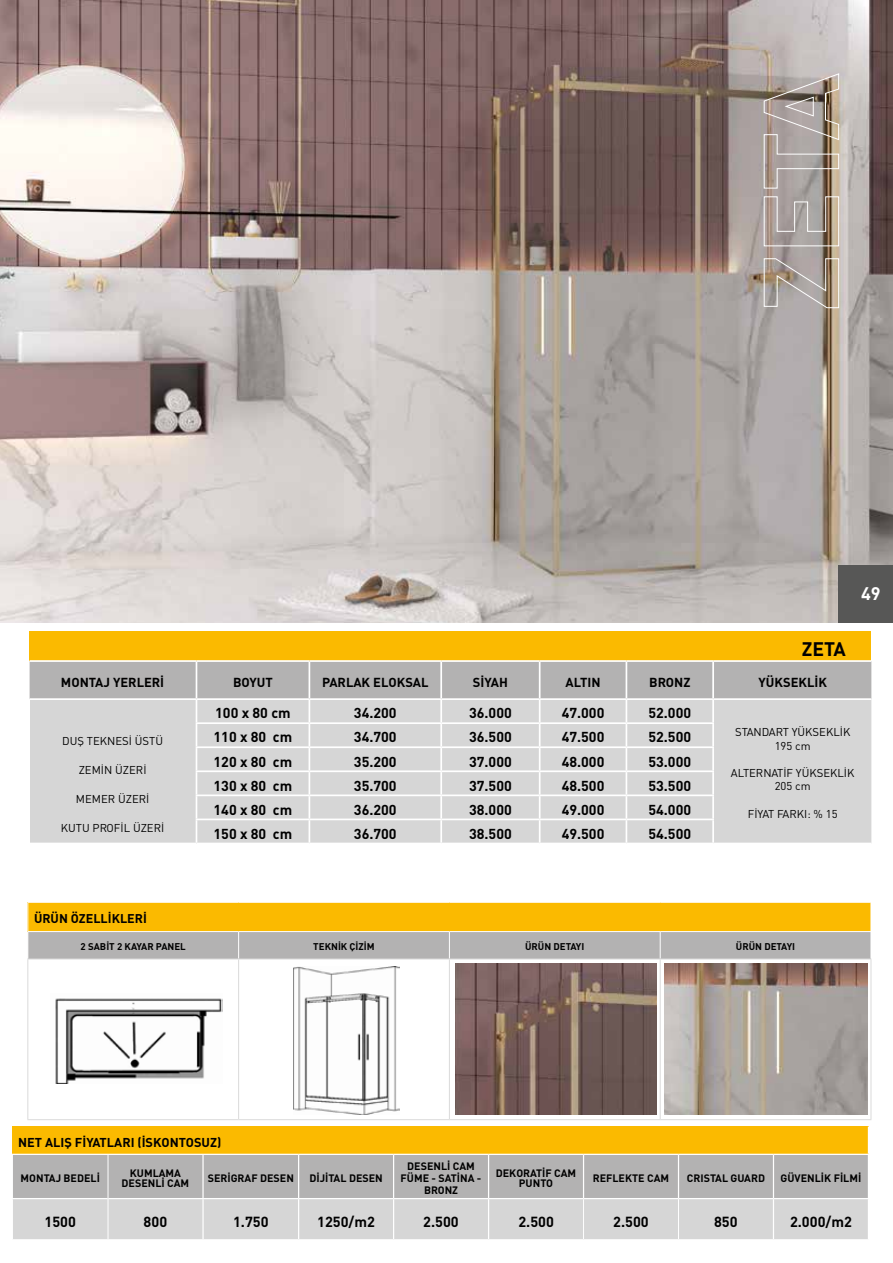
<style>
.page{position:relative;width:893px;height:1263px;background:#fff}
.page>*{position:absolute;margin:0;border:0;box-sizing:border-box;transform-origin:0 0}
.t1{font:19.35px "DINT Bold Tr";color:#000}
.t2{font:18px "DINT Bold Tr";color:#fff}
.t3{font:14.4px "DINT Bold Tr";color:#000}
.t4{font:14.25px "DINT Bold Tr";color:#000}
.t5{font:12.9px "DINT Bold Tr";color:#000}
.t6{font:12.75px "DINT Bold Tr";color:#000}
.t7{font:12.6px "DINT Bold Tr";color:#000}
.t8{font:11.25px/13.5px "DIN Tr";color:#000;text-align:center}
.t9{font:10.65px/9.9px "DINT Bold Tr";color:#000;text-align:center}
.t10{font:9.6px "DINT Bold Tr";color:#000}
</style>
<div class="page">
<svg style="left:12px;top:1126px;width:857px;height:113px;background:#d2c192"></svg>
<hr style="left:12px;top:1154px;width:96px;height:1px;background:#fff">
<hr style="left:12px;top:1155px;width:1px;height:43px;background:#fff">
<hr style="left:108px;top:1154px;width:95px;height:1px;background:#fff">
<hr style="left:203px;top:1154px;width:96px;height:1px;background:#fff">
<hr style="left:202px;top:1155px;width:2px;height:43px;background:#fff">
<hr style="left:299px;top:1154px;width:95px;height:1px;background:#fff">
<hr style="left:298px;top:1155px;width:1px;height:43px;background:#fff">
<hr style="left:394px;top:1154px;width:95px;height:1px;background:#fff">
<hr style="left:393px;top:1155px;width:1px;height:43px;background:#fff">
<hr style="left:489px;top:1154px;width:94px;height:1px;background:#fff">
<hr style="left:488px;top:1155px;width:1px;height:43px;background:#fff">
<hr style="left:583px;top:1154px;width:95px;height:1px;background:#fff">
<hr style="left:583px;top:1155px;width:1px;height:43px;background:#fff">
<hr style="left:678px;top:1154px;width:95px;height:1px;background:#fff">
<hr style="left:678px;top:1155px;width:1px;height:43px;background:#fff">
<hr style="left:773px;top:1154px;width:96px;height:1px;background:#fff">
<hr style="left:773px;top:1155px;width:1px;height:43px;background:#fff">
<hr style="left:868px;top:1155px;width:1px;height:43px;background:#fff">
<hr style="left:12px;top:1198px;width:96px;height:1px;background:#fff">
<hr style="left:12px;top:1199px;width:1px;height:40px;background:#fff">
<hr style="left:108px;top:1198px;width:95px;height:1px;background:#fff">
<hr style="left:203px;top:1198px;width:96px;height:1px;background:#fff">
<hr style="left:202px;top:1199px;width:2px;height:40px;background:#fff">
<hr style="left:299px;top:1198px;width:95px;height:1px;background:#fff">
<hr style="left:298px;top:1199px;width:1px;height:40px;background:#fff">
<hr style="left:678px;top:1198px;width:95px;height:1px;background:#fff">
<hr style="left:773px;top:1198px;width:96px;height:1px;background:#fff">
<hr style="left:773px;top:1199px;width:1px;height:40px;background:#fff">
<hr style="left:868px;top:1199px;width:1px;height:40px;background:#fff">
<hr style="left:394px;top:1198px;width:95px;height:1px;background:#fff">
<hr style="left:393px;top:1199px;width:1px;height:40px;background:#fff">
<hr style="left:489px;top:1198px;width:94px;height:1px;background:#fff">
<hr style="left:488px;top:1199px;width:1px;height:40px;background:#fff">
<hr style="left:583px;top:1198px;width:95px;height:1px;background:#fff">
<hr style="left:583px;top:1199px;width:1px;height:40px;background:#fff">
<hr style="left:678px;top:1199px;width:1px;height:40px;background:#fff">
<hr style="left:108px;top:1155px;width:1px;height:43px;background:#fff">
<hr style="left:108px;top:1198px;width:1px;height:41px;background:#fff">
<img style="left:0;top:0;width:893px;height:622px">
<svg style="left:764px;top:73px;width:75px;height:235px;background:#a99e96"></svg>
<svg style="left:27px;top:903px;width:844px;height:55px;background:#d9b759"></svg>
<hr style="left:661px;top:958px;width:210px;height:1px;background:#dadada">
<hr style="left:871px;top:959px;width:1px;height:160px;background:#dadada">
<hr style="left:661px;top:1119px;width:210px;height:1px;background:#dadada">
<hr style="left:27px;top:958px;width:212px;height:1px;background:#dadada">
<hr style="left:27px;top:959px;width:1px;height:160px;background:#dadada">
<hr style="left:27px;top:1119px;width:212px;height:1px;background:#dadada">
<hr style="left:239px;top:958px;width:210px;height:1px;background:#dadada">
<hr style="left:238px;top:959px;width:1px;height:160px;background:#dadada">
<hr style="left:239px;top:1119px;width:210px;height:1px;background:#dadada">
<hr style="left:449px;top:958px;width:212px;height:1px;background:#dadada">
<hr style="left:449px;top:959px;width:1px;height:160px;background:#dadada">
<hr style="left:660px;top:959px;width:1px;height:160px;background:#dadada">
<hr style="left:449px;top:1119px;width:212px;height:1px;background:#dadada">
<img style="left:664px;top:964px;width:203px;height:151px">
<img style="left:455px;top:964px;width:202px;height:150px">
<img style="left:293px;top:966px;width:107px;height:148px">
<img style="left:55px;top:998px;width:167px;height:85px">
<div style="left:839px;top:565px;width:54px;height:58px;background:#575756"></div>
<div style="left:30px;top:632px;width:841px;height:29px;background:#fbba00"></div>
<hr style="left:30px;top:660px;width:166px;height:2px;background:#fff">
<hr style="left:196px;top:660px;width:113px;height:2px;background:#fff">
<hr style="left:309px;top:660px;width:132px;height:2px;background:#fff">
<hr style="left:441px;top:660px;width:99px;height:2px;background:#fff">
<hr style="left:540px;top:660px;width:86px;height:2px;background:#fff">
<hr style="left:626px;top:660px;width:87px;height:2px;background:#fff">
<hr style="left:713px;top:660px;width:158px;height:2px;background:#fff">
<svg style="left:30px;top:661px;width:841px;height:182px;background:#d1d1d1"></svg>
<hr style="left:712px;top:820px;width:2px;height:23px;background:#fff">
<p class="t2" style="left:861px;top:582px;width:21px">49</p>
<h1 class="t1" style="left:802px;top:636px;width:46px">ZETA</h1>
<p class="t5" style="left:61px;top:673px;width:105px">MONTAJ YERLERİ</p>
<p class="t5" style="left:233px;top:673px;width:41px">BOYUT</p>
<p class="t5" style="left:322px;top:673px;width:108px">PARLAK ELOKSAL</p>
<p class="t5" style="left:473px;top:673px;width:36px">SİYAH</p>
<p class="t5" style="left:566px;top:673px;width:37px">ALTIN</p>
<p class="t5" style="left:649px;top:673px;width:43px">BRONZ</p>
<p class="t5" style="left:758px;top:673px;width:70px">YÜKSEKLİK</p>
<p class="t4" style="left:215px;top:704px;width:77px">100 x 80 cm</p>
<p class="t4" style="left:354px;top:704px;width:44px">34.200</p>
<p class="t4" style="left:469px;top:704px;width:44px">36.000</p>
<p class="t4" style="left:562px;top:704px;width:44px">47.000</p>
<p class="t4" style="left:648px;top:704px;width:44px">52.000</p>
<p class="t8" style="left:62px;top:733px;width:102px">DUŞ TEKNESİ ÜSTÜ</p>
<p class="t8" style="left:79px;top:762px;width:69px">ZEMİN ÜZERİ</p>
<p class="t8" style="left:76px;top:791px;width:75px">MEMER ÜZERİ</p>
<p class="t8" style="left:61px;top:820px;width:105px">KUTU PROFİL ÜZERİ</p>
<p class="t4" style="left:214px;top:728px;width:80px">110 x 80 cm</p>
<p class="t4" style="left:354px;top:728px;width:44px">34.700</p>
<p class="t4" style="left:469px;top:728px;width:44px">36.500</p>
<p class="t4" style="left:562px;top:728px;width:44px">47.500</p>
<p class="t4" style="left:648px;top:728px;width:44px">52.500</p>
<p class="t4" style="left:214px;top:752px;width:80px">120 x 80 cm</p>
<p class="t4" style="left:354px;top:752px;width:44px">35.200</p>
<p class="t4" style="left:469px;top:752px;width:44px">37.000</p>
<p class="t4" style="left:562px;top:752px;width:44px">48.000</p>
<p class="t4" style="left:648px;top:752px;width:44px">53.000</p>
<p class="t4" style="left:214px;top:776px;width:80px">130 x 80 cm</p>
<p class="t4" style="left:354px;top:776px;width:44px">35.700</p>
<p class="t4" style="left:469px;top:776px;width:44px">37.500</p>
<p class="t4" style="left:562px;top:776px;width:44px">48.500</p>
<p class="t4" style="left:648px;top:776px;width:44px">53.500</p>
<p class="t4" style="left:214px;top:800px;width:80px">140 x 80 cm</p>
<p class="t4" style="left:354px;top:800px;width:44px">36.200</p>
<p class="t4" style="left:469px;top:800px;width:44px">38.000</p>
<p class="t4" style="left:562px;top:800px;width:44px">49.000</p>
<p class="t4" style="left:648px;top:800px;width:44px">54.000</p>
<p class="t4" style="left:214px;top:824px;width:80px">150 x 80 cm</p>
<p class="t4" style="left:354px;top:824px;width:44px">36.700</p>
<p class="t4" style="left:469px;top:824px;width:44px">38.500</p>
<p class="t4" style="left:562px;top:824px;width:44px">49.500</p>
<p class="t4" style="left:648px;top:824px;width:44px">54.500</p>
<p class="t8" style="left:735px;top:725px;width:117px">STANDART YÜKSEKLÝK<br>195 cm</p>
<p class="t8" style="left:731px;top:766px;width:125px">ALTERNATÝF YÜKSEKLÝK<br>205 cm</p>
<p class="t8" style="left:748px;top:806px;width:91px">FÝYAT FARKI: % 15</p>
<p class="t7" style="left:34px;top:910px;width:114px">ÜRÜN ÖZELLİKLERİ</p>
<p class="t10" style="left:81px;top:940px;width:107px">2 SABİT 2 KAYAR PANEL</p>
<p class="t10" style="left:313px;top:940px;width:63px">TEKNİK ÇİZİM</p>
<p class="t10" style="left:525px;top:940px;width:61px">ÜRÜN DETAYI</p>
<p class="t10" style="left:736px;top:940px;width:61px">ÜRÜN DETAYI</p>
<p class="t6" style="left:18px;top:1133px;width:205px">NET ALIŞ FİYATLARI (İSKONTOSUZ)</p>
<p class="t9" style="left:21px;top:1172px;width:81px">MONTAJ BEDELİ</p>
<p class="t9" style="left:122px;top:1168px;width:69px">KUMLAMA<br>DESENLİ CAM</p>
<p class="t9" style="left:208px;top:1172px;width:88px">SERİGRAF DESEN</p>
<p class="t9" style="left:309px;top:1172px;width:75px">DİJİTAL DESEN</p>
<p class="t9" style="left:401px;top:1159px;width:82px;line-height:12.1px">DESENLİ CAM<br>FÜME - SATİNA -<br>BRONZ</p>
<p class="t9" style="left:496px;top:1168px;width:82px">DEKORATİF CAM<br>PUNTO</p>
<p class="t9" style="left:593px;top:1172px;width:78px">REFLEKTE CAM</p>
<p class="t9" style="left:687px;top:1172px;width:80px">CRISTAL GUARD</p>
<p class="t9" style="left:781px;top:1172px;width:82px">GÜVENLİK FİLMİ</p>
<p class="t3" style="left:45px;top:1212px;width:33px">1500</p>
<p class="t3" style="left:144px;top:1212px;width:25px">800</p>
<p class="t3" style="left:233px;top:1212px;width:37px">1.750</p>
<p class="t3" style="left:317px;top:1212px;width:59px">1250/m2</p>
<p class="t3" style="left:423px;top:1212px;width:37px">2.500</p>
<p class="t3" style="left:518px;top:1212px;width:37px">2.500</p>
<p class="t3" style="left:613px;top:1212px;width:37px">2.500</p>
<p class="t3" style="left:714px;top:1212px;width:25px">850</p>
<p class="t3" style="left:790px;top:1212px;width:63px">2.000/m2</p>
</div>
